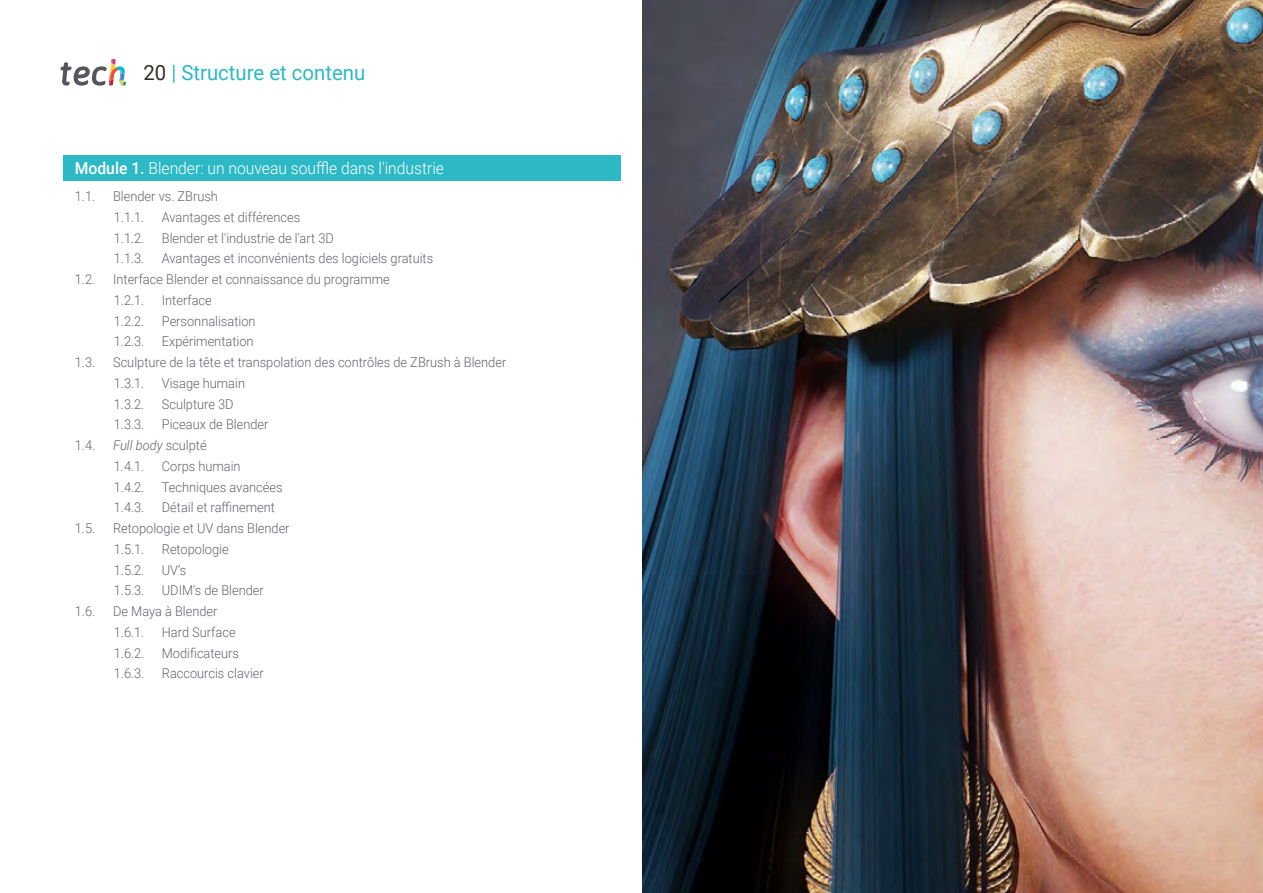
<style>
.page{position:relative;width:1263px;height:893px;background:#fff}
.page>*{position:absolute;margin:0;border:0;box-sizing:border-box;transform-origin:0 0}
.t1{font:21px "Roboto";color:#2db8c5}
.t2{font:300 16.5px "Roboto";color:#fff;scale:.95 1}
.t3{font:300 13.5px/20.7px "Roboto";color:#61646a;scale:.95 1}
.s1{color:#312e20}
.s2{font-weight:500}
.s3{font-style:italic}
</style>
<div class="page">
<div style="left:64px;top:155px;width:557px;height:25px;background:#2db8c5"></div>
<svg style="left:61px;top:59px;width:65px;height:27px"></svg>
<img style="left:642px;top:0;width:621px;height:893px">
<h1 class="t1" style="left:144px;top:57px;width:223px"><span class="s1">20</span> | Structure et contenu</h1>
<p class="t2" style="left:75px;top:157px;width:390px"><span class="s2">Module 1.</span> Blender: un nouveau souffle dans l'industrie</p>
<p class="t3" style="left:75px;top:185px;width:23px">1.1.</p>
<p class="t3" style="left:113px;top:185px;width:112px">Blender vs. ZBrush<br>1.1.1.</p>
<p class="t3" style="left:162px;top:206px;width:147px">Avantages et différences</p>
<p class="t3" style="left:114px;top:227px;width:34px">1.1.2.</p>
<p class="t3" style="left:162px;top:227px;width:183px">Blender et l'industrie de l'art 3D</p>
<p class="t3" style="left:114px;top:248px;width:34px">1.1.3.</p>
<p class="t3" style="left:162px;top:248px;width:287px">Avantages et inconvénients des logiciels gratuits</p>
<p class="t3" style="left:75px;top:268px;width:23px">1.2.</p>
<p class="t3" style="left:113px;top:268px;width:293px">Interface Blender et connaissance du programme<br>1.2.1.</p>
<p class="t3" style="left:162px;top:289px;width:54px">Interface</p>
<p class="t3" style="left:114px;top:310px;width:34px">1.2.2.</p>
<p class="t3" style="left:162px;top:310px;width:100px">Personnalisation</p>
<p class="t3" style="left:114px;top:331px;width:34px">1.2.3.</p>
<p class="t3" style="left:162px;top:331px;width:98px">Expérimentation</p>
<p class="t3" style="left:75px;top:351px;width:23px">1.3.</p>
<p class="t3" style="left:113px;top:351px;width:415px">Sculpture de la tête et transpolation des contrôles de ZBrush à Blender<br>1.3.1.</p>
<p class="t3" style="left:162px;top:372px;width:89px">Visage humain</p>
<p class="t3" style="left:114px;top:393px;width:34px">1.3.2.</p>
<p class="t3" style="left:162px;top:393px;width:77px">Sculpture 3D</p>
<p class="t3" style="left:114px;top:414px;width:34px">1.3.3.</p>
<p class="t3" style="left:162px;top:414px;width:114px">Piceaux de Blender</p>
<p class="t3" style="left:75px;top:434px;width:23px">1.4.</p>
<p class="t3" style="left:113px;top:434px;width:100px"><span class="s3">Full body</span> sculpté<br>1.4.1.</p>
<p class="t3" style="left:162px;top:455px;width:84px">Corps humain</p>
<p class="t3" style="left:114px;top:476px;width:34px">1.4.2.</p>
<p class="t3" style="left:162px;top:476px;width:129px">Techniques avancées</p>
<p class="t3" style="left:114px;top:497px;width:34px">1.4.3.</p>
<p class="t3" style="left:162px;top:497px;width:121px">Détail et raffinement</p>
<p class="t3" style="left:75px;top:517px;width:23px">1.5.</p>
<p class="t3" style="left:113px;top:517px;width:187px">Retopologie et UV dans Blender<br>1.5.1.</p>
<p class="t3" style="left:162px;top:538px;width:72px">Retopologie</p>
<p class="t3" style="left:114px;top:559px;width:34px">1.5.2.</p>
<p class="t3" style="left:162px;top:559px;width:27px">UV’s</p>
<p class="t3" style="left:114px;top:580px;width:34px">1.5.3.</p>
<p class="t3" style="left:162px;top:580px;width:109px">UDIM's de Blender</p>
<p class="t3" style="left:75px;top:600px;width:23px">1.6.</p>
<p class="t3" style="left:113px;top:600px;width:111px">De Maya à Blender<br>1.6.1.</p>
<p class="t3" style="left:162px;top:621px;width:79px">Hard Surface</p>
<p class="t3" style="left:114px;top:642px;width:34px">1.6.2.</p>
<p class="t3" style="left:162px;top:642px;width:83px">Modificateurs</p>
<p class="t3" style="left:114px;top:663px;width:34px">1.6.3.</p>
<p class="t3" style="left:162px;top:663px;width:109px">Raccourcis clavier</p>
</div>
